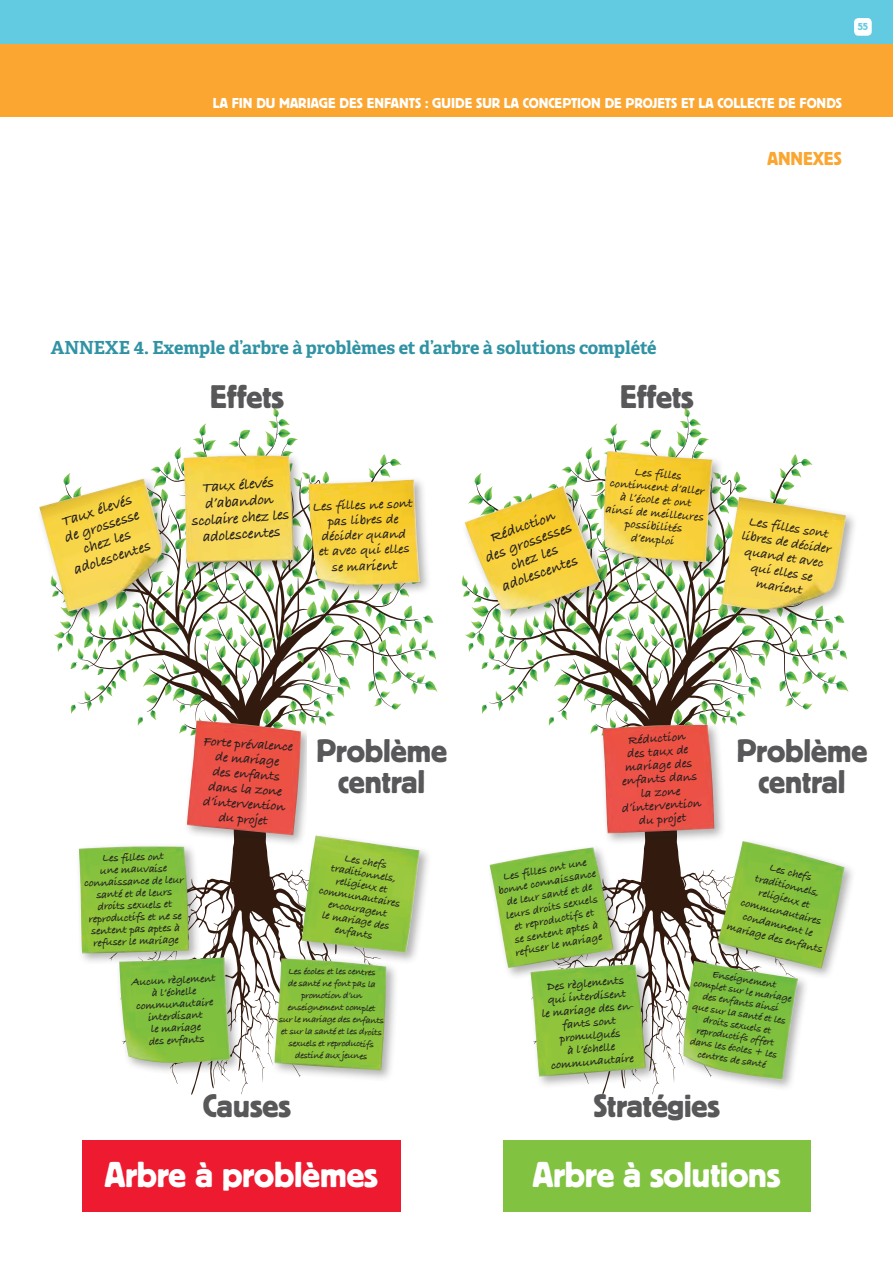
<style>
.page{position:relative;width:893px;height:1263px;background:#fff}
.page>*{position:absolute;margin:0;border:0;box-sizing:border-box;transform-origin:0 0}
.t1{font:37.5px "Platz";letter-spacing:-.005em;color:#fff}
.t2{font:34.2px/31.8px "Platz";letter-spacing:-.005em;color:#58585a;text-align:center}
.t3{font:19.5px "Platz";color:#faa631}
.t4{font:700 18px "Adelle";letter-spacing:-.005em;color:#2f93a4}
.t5{font:15px/16.5px "Bradley Hand ITCTT Bold";color:#231f20;text-align:center}
.t6{font:15px "Platz";color:#fff}
.t7{font:13.5px/15px "Bradley Hand ITCTT Bold";color:#231f20;text-align:center}
.t8{font:12.75px/13.5px "Bradley Hand ITCTT Bold";color:#231f20;text-align:center}
.t9{font:12px/13px "Bradley Hand ITCTT Bold";color:#231f20;text-align:center}
.t10{font:11.25px/12px "Bradley Hand ITCTT Bold";color:#231f20;text-align:center}
.t11{font:10.5px/11.6px "Bradley Hand ITCTT Bold";color:#231f20;text-align:center}
.t12{font:10.5px "Platz";color:#63cbe1}
.t13{font:9.6px/12px "Bradley Hand ITCTT Bold";color:#231f20;text-align:center}
.s1{font-size:13.5px}
</style>
<div class="page">
<div style="left:0;top:0;width:893px;height:45px;background:#63cbe1"></div>
<div style="left:0;top:45px;width:893px;height:72px;background:#faa631"></div>
<div style="left:854px;top:18px;width:18px;height:18px;background:#fff;border-radius:4px"></div>
<svg style="left:173px;top:847px;width:125px;height:248px"></svg>
<svg style="left:54px;top:407px;width:383px;height:327px"></svg>
<svg style="left:602px;top:846px;width:112px;height:249px"></svg>
<svg style="left:461px;top:407px;width:387px;height:327px"></svg>
<div style="left:36px;top:475px;width:139px;height:148px;background:#231f20;opacity:.35"></div>
<img style="left:39px;top:478px;width:125px;height:134px">
<div style="left:180px;top:452px;width:126px;height:123px;background:#231f20;opacity:.35"></div>
<img style="left:184px;top:456px;width:110px;height:107px">
<div style="left:305px;top:476px;width:127px;height:121px;background:#231f20;opacity:.35"></div>
<img style="left:308px;top:479px;width:112px;height:107px">
<div style="left:183px;top:717px;width:130px;height:130px;background:#231f20;opacity:.35"></div>
<img style="left:187px;top:720px;width:114px;height:115px">
<div style="left:298px;top:832px;width:134px;height:132px;background:#231f20;opacity:.35"></div>
<img style="left:302px;top:835px;width:118px;height:118px">
<div style="left:115px;top:954px;width:127px;height:121px;background:#231f20;opacity:.35"></div>
<img style="left:119px;top:957px;width:112px;height:107px">
<div style="left:75px;top:843px;width:126px;height:123px;background:#231f20;opacity:.35"></div>
<img style="left:79px;top:846px;width:110px;height:108px">
<div style="left:271px;top:955px;width:127px;height:128px;background:#231f20;opacity:.35"></div>
<img style="left:274px;top:958px;width:112px;height:112px">
<div style="left:82px;top:1140px;width:319px;height:72px;background:#ee1a30"></div>
<div style="left:307px;top:731px;width:150px;height:79px;background:#fff"></div>
<div style="left:727px;top:731px;width:150px;height:79px;background:#fff"></div>
<div style="left:503px;top:1140px;width:308px;height:72px;background:#81c340"></div>
<div style="left:462px;top:483px;width:150px;height:139px;background:#231f20;opacity:.35"></div>
<img style="left:464px;top:486px;width:137px;height:124px">
<div style="left:600px;top:447px;width:124px;height:127px;background:#231f20;opacity:.35"></div>
<img style="left:603px;top:451px;width:110px;height:111px">
<div style="left:718px;top:494px;width:140px;height:128px;background:#231f20;opacity:.35"></div>
<img style="left:721px;top:497px;width:125px;height:115px">
<div style="left:599px;top:721px;width:127px;height:125px;background:#231f20;opacity:.35"></div>
<img style="left:603px;top:725px;width:111px;height:108px">
<div style="left:714px;top:838px;width:142px;height:142px;background:#231f20;opacity:.35"></div>
<img style="left:718px;top:841px;width:127px;height:128px">
<div style="left:486px;top:844px;width:139px;height:136px;background:#231f20;opacity:.35"></div>
<img style="left:490px;top:847px;width:123px;height:121px">
<div style="left:527px;top:961px;width:131px;height:128px;background:#231f20;opacity:.35"></div>
<img style="left:530px;top:965px;width:116px;height:112px">
<div style="left:679px;top:958px;width:131px;height:134px;background:#231f20;opacity:.35"></div>
<img style="left:683px;top:961px;width:115px;height:119px">
<p class="t12" style="left:858px;top:21px;width:12px">55</p>
<h3 class="t6" style="left:213px;top:95px;width:630px">LA FIN DU MARIAGE DES ENFANTS : GUIDE SUR LA CONCEPTION DE PROJETS ET LA COLLECTE DE FONDS</h3>
<h3 class="t3" style="left:767px;top:148px;width:76px">ANNEXES</h3>
<h3 class="t4" style="left:51px;top:336px;width:607px">ANNEXE 4. Exemple d’arbre à problèmes et d’arbre à solutions complété</h3>
<h3 class="t5" style="left:56px;top:516px;width:81px;rotate:-18deg">Taux élevés de grossesse chez les adolescentes</h3>
<h2 class="t2" style="left:210px;top:381px;width:76px">Effets</h2>
<h2 class="t2" style="left:620px;top:381px;width:76px">Effets</h2>
<h3 class="t5" style="left:189px;top:481px;width:99px;rotate:-4deg">Taux élevés d’abandon scolaire chez les adolescentes</h3>
<p class="t7" style="left:312px;top:500px;width:102px;rotate:-2deg">Les filles ne sont pas libres de décider quand<br>et avec qui elles</p>
<h3 class="t5" style="left:332px;top:560px;width:67px;rotate:-2deg"><span class="s1">se ma</span>rient</h3>
<h3 class="t5" style="left:477px;top:535px;width:93px;rotate:-20deg">Réduction des grossesses chez les adolescentes</h3>
<p class="t9" style="left:609px;top:463px;width:100px;rotate:5deg">Les filles continuent d’aller à l’école et ont ainsi de meilleures possibilités d’emploi</p>
<p class="t7" style="left:745px;top:514px;width:92px;rotate:9deg">Les filles sont libres de décider quand et avec qui elles se marient</p>
<p class="t7" style="left:204px;top:734px;width:91px;rotate:4deg">Forte prévalence de mariage<br>des enfants dans la zone d’intervention du projet</p>
<p class="t8" style="left:616px;top:735px;width:81px;rotate:-4deg">Réduction<br>des taux de mariage des enfants dans la zone d’intervention du projet</p>
<h2 class="t2" style="left:316px;top:734px;width:132px">Problème central</h2>
<h2 class="t2" style="left:736px;top:734px;width:132px">Problème central</h2>
<p class="t10" style="left:83px;top:853px;width:101px;rotate:-2deg">Les filles ont<br>une mauvaise connaissance de leur santé et de leurs droits sexuels et reproductifs et ne se sentent pas aptes à refuser le mariage</p>
<p class="t10" style="left:131px;top:977px;width:86px;rotate:-3deg">Aucun règlement à l’échelle communautaire interdisant<br>le mariage<br>des enfants</p>
<p class="t10" style="left:326px;top:849px;width:84px;rotate:10deg">Les chefs traditionnels, religieux et communautaires encouragent<br>le mariage des enfants</p>
<p class="t13" style="left:280px;top:965px;width:106px;rotate:1deg">Les écoles et les centres<br>de santé ne font pas la promotion d’un enseignement complet<br>sur le mariage des enfants et sur la santé et les droits sexuels et reproductifs destiné aux jeunes</p>
<p class="t10" style="left:495px;top:873px;width:101px;line-height:12.8px;rotate:-11deg">Les filles ont une bonne connaissance de leur santé et de leurs droits sexuels et reproductifs et<br>se sentent aptes à refuser le mariage</p>
<p class="t9" style="left:539px;top:982px;width:96px;rotate:-5deg">Des règlements qui interdisent<br>le mariage des en&shy;fants sont promulgués<br>à l’échelle communautaire</p>
<p class="t11" style="left:696px;top:966px;width:100px;rotate:9deg">Enseignement complet sur le mariage des enfants ainsi<br>que sur la santé et les droits sexuels et reproductifs offert dans les écoles + les centres de santé</p>
<p class="t10" style="left:743px;top:855px;width:100px;line-height:13.5px;rotate:13deg">Les chefs traditionnels, religieux et communautaires condamnent le mariage des enfants</p>
<h2 class="t2" style="left:203px;top:1089px;width:90px">Causes</h2>
<h2 class="t2" style="left:593px;top:1089px;width:128px">Stratégies</h2>
<h1 class="t1" style="left:105px;top:1154px;width:275px">Arbre à problèmes</h1>
<h1 class="t1" style="left:533px;top:1154px;width:249px">Arbre à solutions</h1>
</div>
